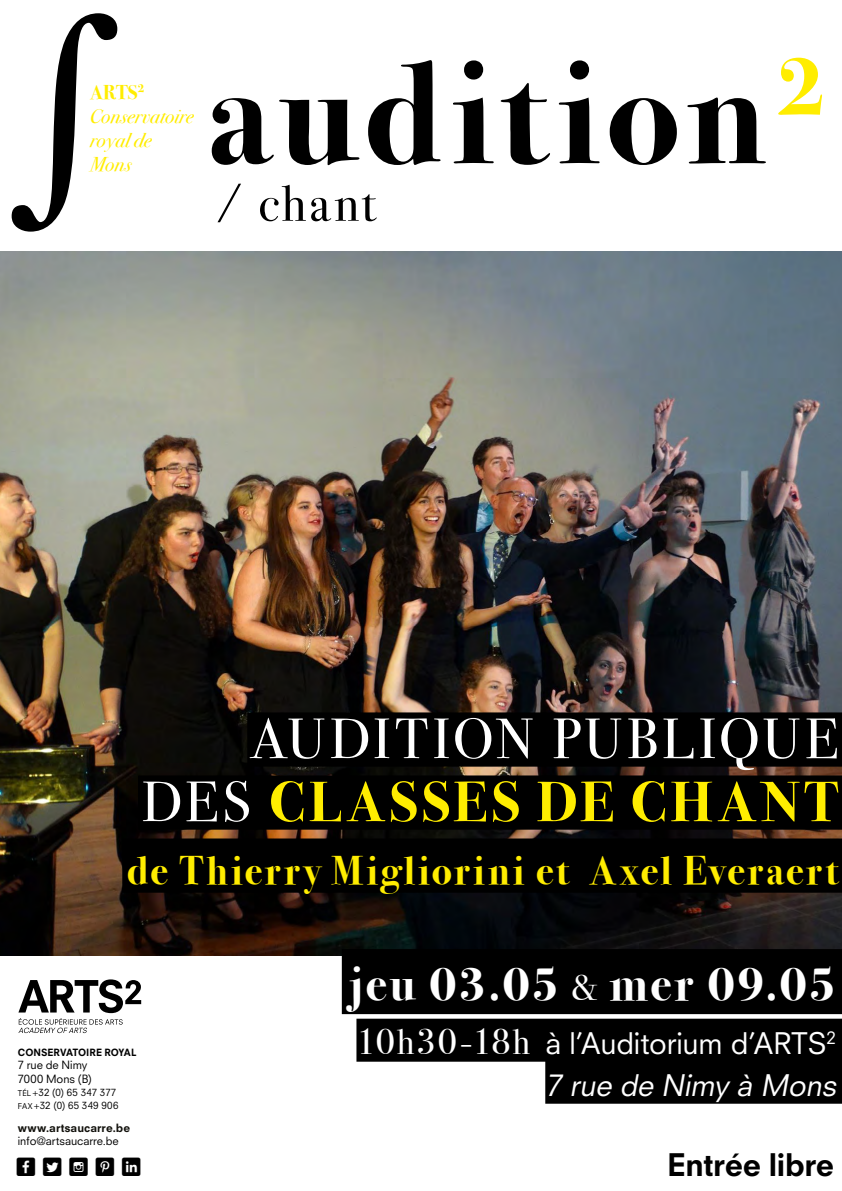
<style>
.page{position:relative;width:842px;height:1191px;background:#fff}
.page>*{position:absolute;margin:0;border:0;box-sizing:border-box;transform-origin:0 0}
.t1{font:700 146px "Bodoni Svty Two ITCTT";letter-spacing:.05em;color:#000}
.t2{font:700 85.1px "Bodoni Svty Two ITCTT";color:#ffed00}
.t3{font:700 57px "Bodoni Svty Two ITCTT";letter-spacing:.08em;color:#ffed00}
.t4{font:57px "Bodoni Svty Two ITCTT";letter-spacing:.05em;color:#fff}
.t5{font:51px "Bodoni Svty Two ITCTT";letter-spacing:.055em;color:#000}
.t6{font:700 48px "Bodoni Svty Two ITCTT";letter-spacing:.055em;color:#fff}
.t7{font:700 40px "Bodoni Svty Two ITCTT";letter-spacing:.06em;color:#ffed00}
.t8{font:800 30.3px "Neuzeit SLT Std";letter-spacing:-.015em;color:#000}
.t9{font:29px "Neuzeit SLT Std";letter-spacing:-.005em;color:#fff}
.t10{font:italic 29px "Neuzeit SLT Std";color:#fff}
.t11{font:26.7px "Social Shapes";color:#000}
.t12{font:italic 20px "Bodoni Svty Two ITCTT";color:#ffed00}
.t13{font:700 20px "Bodoni Svty Two ITCTT";color:#ffed00}
.t14{font:700 11.7px "Bodoni Svty Two ITCTT";color:#ffed00}
.t15{font:11.1px "Neuzeit SLT Std";letter-spacing:-.005em;color:#000}
.t16{font:800 11.1px "Neuzeit SLT Std";letter-spacing:.005em;color:#12110c}
.t17{font:9.7px "Neuzeit SLT Std";letter-spacing:.025em;color:#000}
.t18{font:800 9.7px "Neuzeit SLT Std";letter-spacing:-.005em;color:#000}
.s1{font-weight:400;color:#fff}
.s2{font-size:7.8px}
.s3{font-weight:400;font-size:36px}
.s4{font-family:"Bodoni Svty Two ITCTT";font-size:36px}
</style>
<div class="page">
<img style="left:0;top:252px;width:842px;height:703px">
<div style="left:342px;top:949px;width:500px;height:65px;background:#000"></div>
<div style="left:356px;top:1018px;width:486px;height:43px;background:#000"></div>
<div style="left:545px;top:1045px;width:297px;height:58px;background:#000"></div>
<svg style="left:18px;top:979px;width:123px;height:54px"></svg>
<div style="left:247px;top:712px;width:595px;height:54px;background:#000"></div>
<div style="left:138px;top:775px;width:704px;height:54px;background:#000"></div>
<div style="left:122px;top:838px;width:720px;height:54px;background:#000"></div>
<p class="t14" style="left:138px;top:79px;width:8px">2</p>
<p class="t13" style="left:90px;top:76px;width:49px">ARTS</p>
<p class="t12" style="left:90px;top:99px;width:105px">Conservatoire</p>
<p class="t12" style="left:90px;top:123px;width:63px">royal de</p>
<p class="t12" style="left:90px;top:147px;width:43px">Mons</p>
<p class="t1" style="left:206px;top:-7px;width:561px">audition</p>
<p class="t5" style="left:217px;top:162px;width:160px">/ chant</p>
<p class="t2" style="left:777px;top:15px;width:49px">2</p>
<p class="t4" style="left:251px;top:692px;width:588px">AUDITION PUBLIQUE</p>
<p class="t3" style="left:142px;top:754px;width:698px"><span class="s1">DES</span> CLASSES DE CHANT</p>
<p class="t7" style="left:127px;top:837px;width:712px">de Thierry Migliorini et Axel Everaert</p>
<p class="t18" style="left:18px;top:1046px;width:120px">CONSERVATOIRE ROYAL</p>
<p class="t15" style="left:18px;top:1058px;width:71px">7 rue de Nimy</p>
<p class="t15" style="left:18px;top:1071px;width:76px">7000 Mons (B)</p>
<p class="t17" style="left:18px;top:1086px;width:100px"><span class="s2">tél</span> +32 (0) 65 347 377</p>
<p class="t17" style="left:18px;top:1099px;width:102px"><span class="s2">fax</span> +32 (0) 65 349 906</p>
<p class="t16" style="left:18px;top:1120px;width:114px">www.artsaucarre.be</p>
<p class="t15" style="left:18px;top:1134px;width:102px">info@artsaucarre.be</p>
<p class="t11" style="left:16px;top:1151px;width:126px">M N P Q S</p>
<p class="t6" style="left:350px;top:944px;width:488px">jeu 03.05 <span class="s3">&amp;</span> mer 09.05</p>
<p class="t9" style="left:356px;top:1025px;width:481px"><span class="s4">10h30 -18h</span> à l’Auditorium d’ARTS<sup>2</sup></p>
<p class="t10" style="left:545px;top:1067px;width:298px">7 rue de Nimy à Mons</p>
<p class="t8" style="left:667px;top:1146px;width:169px">Entrée libre</p>
</div>
